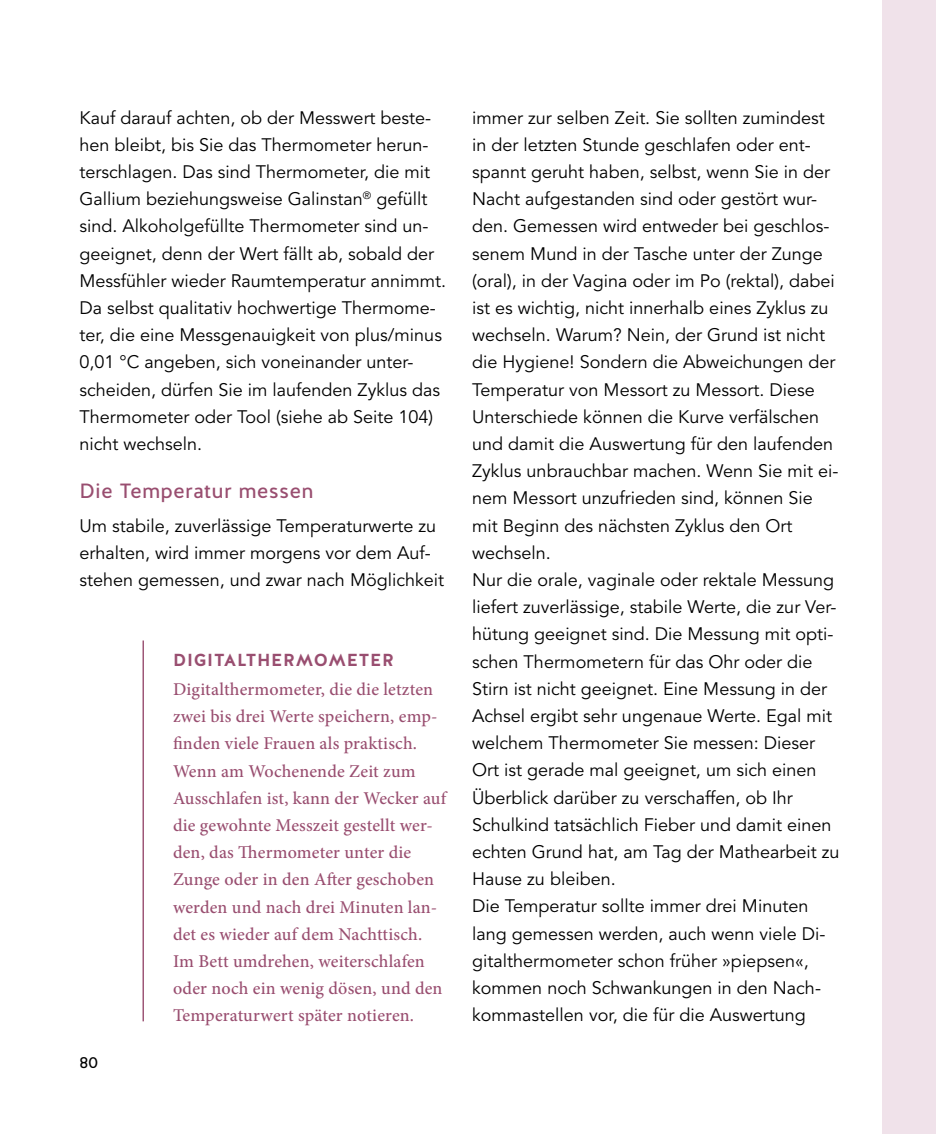
<style>
.page{position:relative;width:936px;height:1134px;background:#fff}
.page>*{position:absolute;margin:0;border:0;box-sizing:border-box;transform-origin:0 0}
.t1{font:20.6px "Halis GR";letter-spacing:.02em;color:#994e70}
.t2{font:18px/27.2px "Avenir LT Std";color:#000}
.t3{font:500 18px/27.2px "Minion Pro";letter-spacing:.01em;color:#994e70}
.t4{font:700 17.4px "Halis GR";letter-spacing:.05em;color:#994e70}
.t5{font:16px "Halis GR";color:#000}
</style>
<div class="page">
<div style="left:882px;top:0;width:53px;height:1134px;background:#f0e2ea"></div>
<hr style="left:142px;top:640px;width:2px;height:381px;background:#994e70">
<p class="t2" style="left:79px;top:105px;width:368px">Kauf darauf achten, ob der Messwert beste&shy;hen bleibt, bis Sie das Thermometer herun&shy;terschlagen. Das sind Thermometer, die mit Gallium beziehungsweise Galinstan<sup>®</sup> gefüllt sind. Alkoholgefüllte Thermometer sind un&shy;geeignet, denn der Wert fällt ab, sobald der Messfühler wieder Raumtemperatur annimmt.<br>Da selbst qualitativ hochwertige Thermome&shy;ter, die eine Messgenauigkeit von plus/minus 0,01 °C angeben, sich voneinander unter&shy;scheiden, dürfen Sie im laufenden Zyklus das Thermometer oder Tool (siehe ab Seite 104) nicht wechseln.</p>
<p class="t1" style="left:79px;top:480px;width:235px">Die Temperatur messen</p>
<p class="t2" style="left:79px;top:513px;width:366px">Um stabile, zuverlässige Temperaturwerte zu erhalten, wird immer morgens vor dem Auf&shy;stehen gemessen, und zwar nach Möglichkeit</p>
<p class="t5" style="left:79px;top:1053px;width:21px">80</p>
<p class="t4" style="left:173px;top:649px;width:222px">DIGITALTHERMOMETER</p>
<p class="t3" style="left:173px;top:676px;width:275px">Digitalthermometer, die die letzten zwei bis drei Werte speichern, emp&shy;inden viele Frauen als praktisch.<br>Wenn am Wochenende Zeit zum Ausschlafen ist, kann der Wecker auf die gewohnte Messzeit gestellt wer&shy;den, das hermometer unter die Zunge oder in den Ater geschoben werden und nach drei Minuten lan&shy;det es wieder auf dem Nachttisch.<br>Im Bett umdrehen, weiterschlafen oder noch ein wenig dösen, und den Temperaturwert später notieren.</p>
<p class="t2" style="left:472px;top:105px;width:369px">immer zur selben Zeit. Sie sollten zumindest in der letzten Stunde geschlafen oder ent&shy;spannt geruht haben, selbst, wenn Sie in der Nacht aufgestanden sind oder gestört wur&shy;den. Gemessen wird entweder bei geschlos&shy;senem Mund in der Tasche unter der Zunge (oral), in der Vagina oder im Po (rektal), dabei ist es wichtig, nicht innerhalb eines Zyklus zu wechseln. Warum? Nein, der Grund ist nicht die Hygiene! Sondern die Abweichungen der Temperatur von Messort zu Messort. Diese Unterschiede können die Kurve verfälschen und damit die Auswertung für den laufenden Zyklus unbrauchbar machen. Wenn Sie mit ei&shy;nem Messort unzufrieden sind, können Sie mit Beginn des nächsten Zyklus den Ort wechseln.<br>Nur die orale, vaginale oder rektale Messung liefert zuverlässige, stabile Werte, die zur Ver&shy;hütung geeignet sind. Die Messung mit opti&shy;schen Thermometern für das Ohr oder die Stirn ist nicht geeignet. Eine Messung in der Achsel ergibt sehr ungenaue Werte. Egal mit welchem Thermometer Sie messen: Dieser Ort ist gerade mal geeignet, um sich einen Überblick darüber zu verschaffen, ob Ihr Schulkind tatsächlich Fieber und damit einen echten Grund hat, am Tag der Mathearbeit zu Hause zu bleiben.<br>Die Temperatur sollte immer drei Minuten lang gemessen werden, auch wenn viele Di&shy;gitalthermometer schon früher »piepsen«, kommen noch Schwankungen in den Nach&shy;kommastellen vor, die für die Auswertung</p>
</div>
